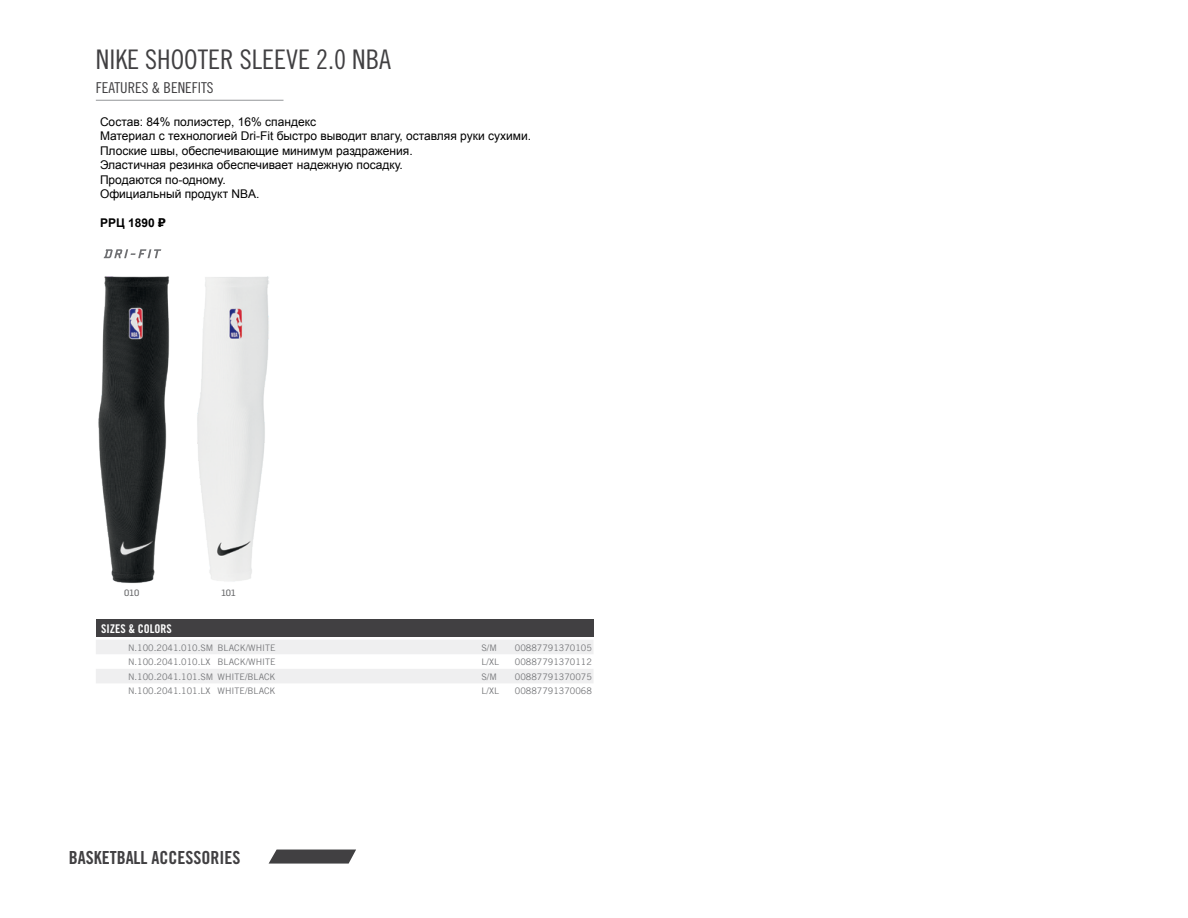
<style>
.page{position:relative;width:1188px;height:918px;background:#fff}
.page>*{position:absolute;margin:0;border:0;box-sizing:border-box;transform-origin:0 0}
.t1{font:27px "Trade Gothic LT Std Cn 18";color:#414042}
.t2{font:18px "Trade Gothic LT Std Bd Cn 20";color:#414042}
.t3{font:15px "Trade Gothic LT Std Cn 18";color:#414042}
.t4{font:12px/14.4px "Arial";color:#000}
.t5{font:12px "Trade Gothic LT Std Bd Cn 20";color:#fff}
.t6{font:700 12px "Arial";color:#000}
.t7{font:9px "Trade Gothicfor Nike 365";color:#77787b}
.t8{font:9px "Flama Basic";color:#636466}
.s1{font-family:"Tahoma"}
</style>
<div class="page">
<svg style="left:269px;top:850px;width:87px;height:14px"></svg>
<hr style="left:96px;top:100px;width:188px;height:1px;background:#939598">
<svg style="left:104px;top:249px;width:57px;height:9px"></svg>
<img style="left:98px;top:276px;width:72px;height:307px">
<img style="left:197px;top:276px;width:72px;height:306px">
<svg style="left:96px;top:640px;width:497px;height:43px"></svg>
<div style="left:96px;top:619px;width:498px;height:18px;background:#414042"></div>
<h1 class="t1" style="left:96px;top:43px;width:297px">NIKE SHOOTER SLEEVE 2.0 NBA</h1>
<p class="t3" style="left:96px;top:78px;width:119px">FEATURES &amp; BENEFITS</p>
<p class="t4" style="left:100px;top:115px;width:433px">Состав: 84% полиэстер, 16% спандекс<br>Материал с технологией Dri-Fit быстро выводит влагу, оставляя руки сухими.<br>Плоские швы, обеспечивающие минимум раздражения.<br>Эластичная резинка обеспечивает надежную посадку.<br>Продаются по-одному.<br>Официальный продукт NBA.</p>
<p class="t6" style="left:100px;top:215px;width:67px">РРЦ 1890 <span class="s1">₽</span></p>
<p class="t8" style="left:124px;top:586px;width:17px">010</p>
<p class="t8" style="left:221px;top:586px;width:16px">101</p>
<p class="t5" style="left:101px;top:621px;width:72px">SIZES &amp; COLORS</p>
<p class="t7" style="left:128px;top:642px;width:149px">N.100.2041.010.SM BLACK/WHITE</p>
<p class="t7" style="left:481px;top:642px;width:17px">S/M</p>
<p class="t7" style="left:515px;top:642px;width:78px">00887791370105</p>
<p class="t7" style="left:128px;top:657px;width:149px">N.100.2041.010.LX BLACK/WHITE</p>
<p class="t7" style="left:481px;top:657px;width:19px">L/XL</p>
<p class="t7" style="left:515px;top:657px;width:78px">00887791370112</p>
<p class="t7" style="left:128px;top:671px;width:149px">N.100.2041.101.SM WHITE/BLACK</p>
<p class="t7" style="left:481px;top:671px;width:17px">S/M</p>
<p class="t7" style="left:515px;top:671px;width:78px">00887791370075</p>
<p class="t7" style="left:128px;top:686px;width:149px">N.100.2041.101.LX WHITE/BLACK</p>
<p class="t7" style="left:481px;top:686px;width:19px">L/XL</p>
<p class="t7" style="left:515px;top:686px;width:78px">00887791370068</p>
<h2 class="t2" style="left:69px;top:846px;width:173px">BASKETBALL ACCESSORIES</h2>
</div>
